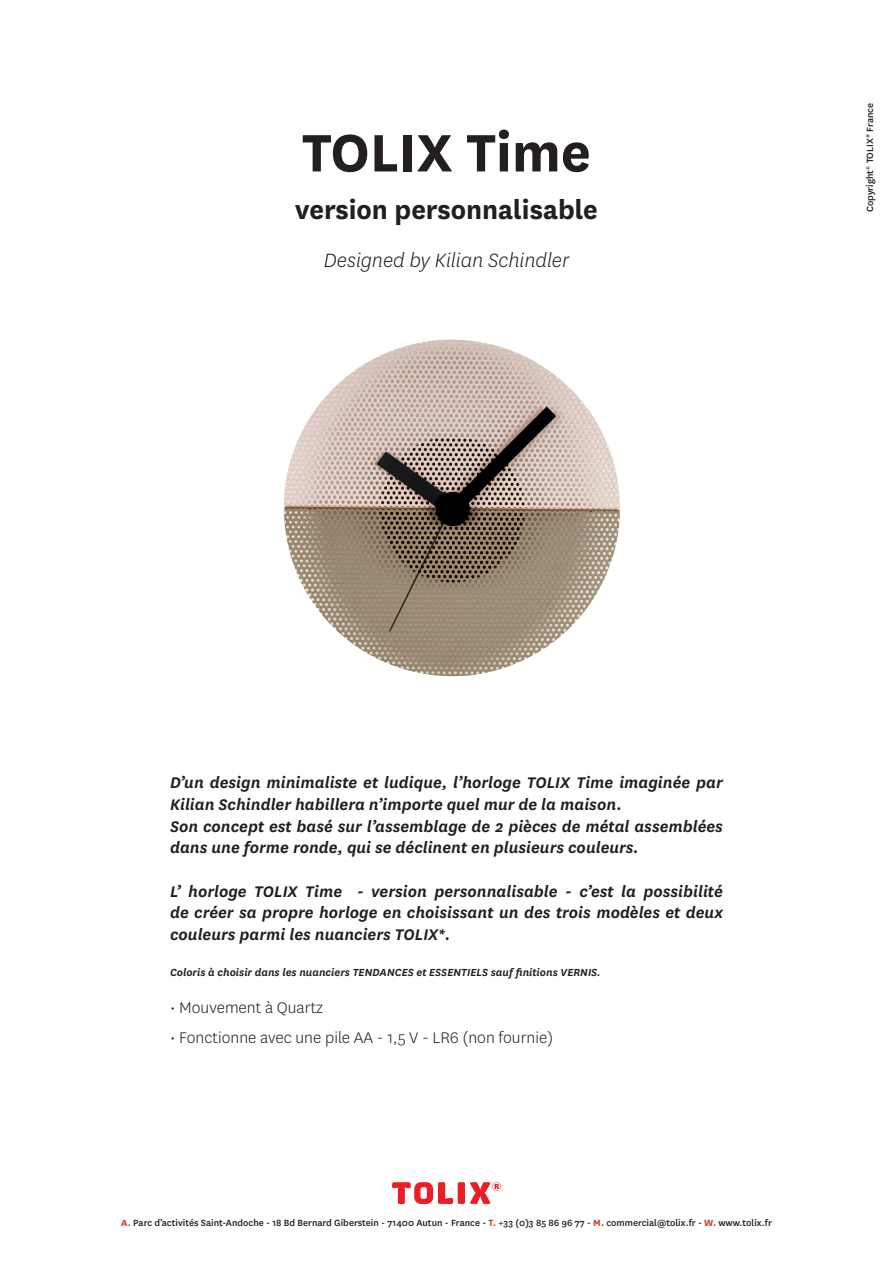
<style>
.page{position:relative;width:893px;height:1263px;background:#fff}
.page>*{position:absolute;margin:0;border:0;box-sizing:border-box;transform-origin:0 0}
.t1{font:700 61.5px "National";color:#231f20}
.t2{font:700 30px "National";color:#231f20}
.t3{font:italic 300 22.5px "National";color:#231f20}
.t4{font:italic 600 18px/21.6px "National";color:#231f20}
.t5{font:300 18px "National";color:#231f20}
.t6{font:italic 600 12px "National";color:#231f20}
.t7{font:500 10.5px "National";color:#231f20}
.s1{font-weight:700;color:#d93d27}
</style>
<div class="page">
<img style="left:283px;top:339px;width:337px;height:337px">
<svg style="left:392px;top:1182px;width:109px;height:22px"></svg>
<h1 class="t1" style="left:302px;top:109px;width:290px">TOLIX Time</h1>
<h2 class="t2" style="left:295px;top:189px;width:304px">version personnalisable</h2>
<p class="t3" style="left:324px;top:247px;width:247px">Designed by Kilian Schindler</p>
<p class="t7" style="left:863px;top:212px;width:111px;rotate:-90deg">Copyright<sup>©</sup> TOLIX<sup>®</sup> France</p>
<p class="t4" style="left:170px;top:771px;width:554px">D’un design minimaliste et ludique, l’horloge TOLIX Time imaginée par Kilian Schindler habillera n’importe quel mur de la maison.<br>Son concept est basé sur l’assemblage de 2 pièces de métal assemblées dans une forme ronde, qui se déclinent en plusieurs couleurs.</p>
<p class="t4" style="left:170px;top:879px;width:554px;text-align:justify">L’ horloge TOLIX Time - version personnalisable - c’est la possibilité de créer sa propre horloge en choisissant un des trois modèles et deux couleurs parmi les nuanciers TOLIX*.</p>
<p class="t6" style="left:170px;top:964px;width:432px">Coloris à choisir dans les nuanciers TENDANCES et ESSENTIELS sauf finitions VERNIS.</p>
<p class="t5" style="left:170px;top:996px;width:155px">• Mouvement à Quartz</p>
<p class="t5" style="left:170px;top:1026px;width:385px">• Fonctionne avec une pile AA - 1,5 V - LR6 (non fournie)</p>
<p class="t7" style="left:121px;top:1216px;width:652px"><span class="s1">A.</span> Parc d’activités Saint-Andoche - 18 Bd Bernard Giberstein - 71400 Autun - France - <span class="s1">T.</span> +33 (0)3 85 86 96 77 - <span class="s1">M.</span> commercial@tolix.fr - <span class="s1">W.</span> www.tolix.fr</p>
</div>
